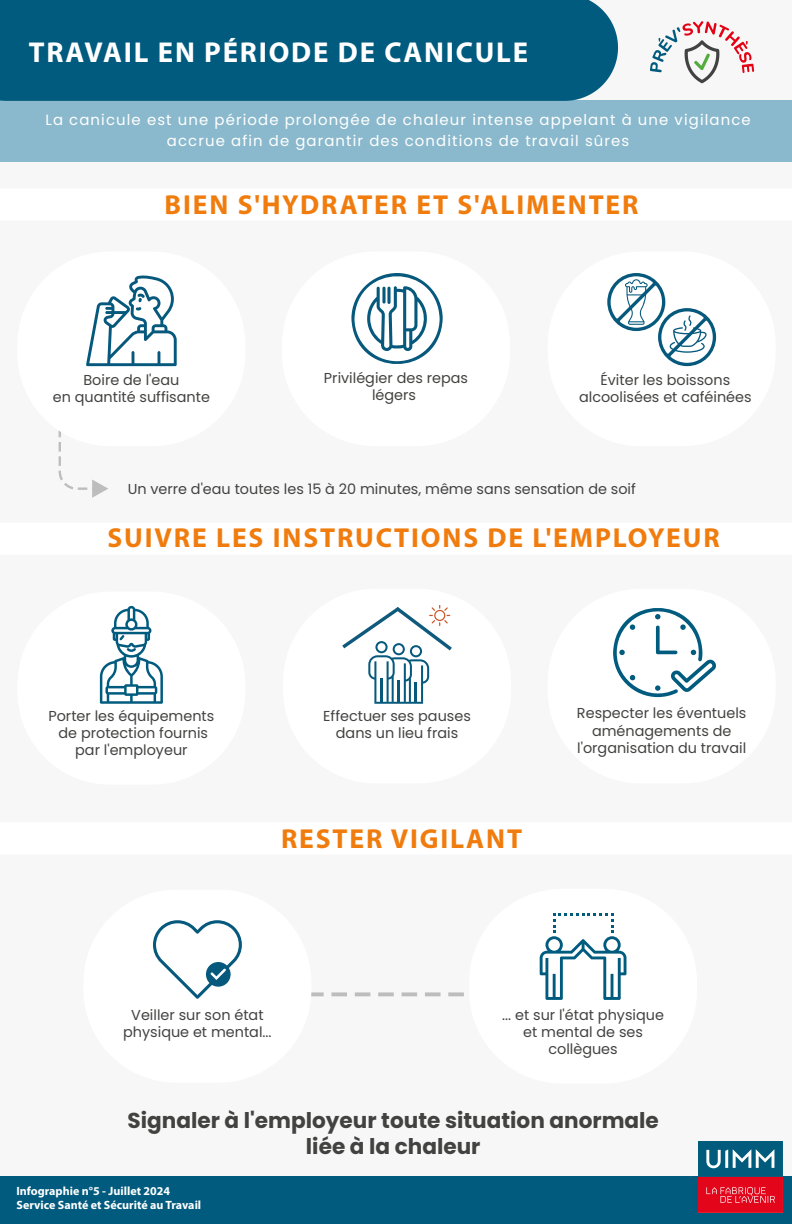
<style>
.page{position:relative;width:792px;height:1224px;background:#f7f7f7}
.page>*{position:absolute;margin:0;border:0;box-sizing:border-box;transform-origin:0 0}
.t1{font:700 28.8px "Myriad Pro";letter-spacing:.06em;color:#fff}
.t2{font:700 27.5px "Myriad Pro";letter-spacing:.07em;color:#f17c0e}
.t3{font:700 21.6px/25.9px "Poppins";color:#424241;text-align:center}
.t4{font:14.9px/20.8px "Poppins";letter-spacing:.075em;color:#fff;text-align:center}
.t5{font:14.4px/17.3px "Poppins";color:#424241;text-align:center}
.t6{font:700 12px/14.4px "Myriad Pro";color:#fff}
</style>
<div class="page">
<img style="left:650px;top:21px;width:105px;height:63px">
<div style="left:0;top:1177px;width:792px;height:47px;background:#005b7e"></div>
<img style="left:698px;top:1141px;width:85px;height:71px">
<div style="left:0;top:100px;width:792px;height:62px;background:#8ab9cd"></div>
<div style="left:0;top:0;width:618px;height:101px;background:#005b7e"></div>
<svg style="left:58px;top:446px;width:50px;height:52px"></svg>
<svg style="left:86px;top:275px;width:91px;height:91px"></svg>
<svg style="left:607px;top:273px;width:109px;height:93px"></svg>
<svg style="left:613px;top:608px;width:103px;height:90px"></svg>
<hr style="left:374px;top:702px;width:49px;height:2px;background:#06597c">
<svg style="left:342px;top:605px;width:110px;height:97px"></svg>
<svg style="left:100px;top:606px;width:63px;height:98px"></svg>
<svg style="left:153px;top:913px;width:473px;height:87px"></svg>
<svg style="left:351px;top:273px;width:92px;height:91px"></svg>
<h1 class="t1" style="left:29px;top:33px;width:501px">TRAVAIL EN PÉRIODE DE CANICULE</h1>
<p class="t4" style="left:45px;top:110px;width:707px">La canicule est une période prolongée de chaleur intense appelant à une vigilance accrue afin de garantir des conditions de travail sûres</p>
<h2 class="t2" style="left:165px;top:187px;width:475px">BIEN S'HYDRATER ET S'ALIMENTER</h2>
<p class="t5" style="left:324px;top:369px;width:146px">Privilégier des repas légers</p>
<p class="t5" style="left:53px;top:371px;width:159px">Boire de l'eau<br>en quantité suffisante</p>
<p class="t5" style="left:579px;top:371px;width:174px">Éviter les boissons alcoolisées et caféinées</p>
<p class="t5" style="left:128px;top:480px;width:510px">Un verre d'eau toutes les 15 à 20 minutes, même sans sensation de soif</p>
<h2 class="t2" style="left:107px;top:520px;width:614px">SUIVRE LES INSTRUCTIONS DE L'EMPLOYEUR</h2>
<p class="t5" style="left:48px;top:707px;width:167px">Porter les équipements de protection fournis par l'employeur</p>
<p class="t5" style="left:577px;top:705px;width:171px">Respecter les éventuels aménagements de l'organisation du travail</p>
<p class="t5" style="left:323px;top:707px;width:149px">Effectuer ses pauses dans un lieu frais</p>
<h2 class="t2" style="left:281px;top:820px;width:242px">RESTER VIGILANT</h2>
<p class="t5" style="left:123px;top:1006px;width:150px">Veiller sur son état physique et mental...</p>
<p class="t5" style="left:502px;top:1006px;width:163px">... et sur l'état physique et mental de ses collègues</p>
<h3 class="t3" style="left:128px;top:1107px;width:533px">Signaler à l'employeur toute situation anormale liée à la chaleur</h3>
<p class="t6" style="left:16px;top:1183px;width:186px">Infographie n°5 - Juillet 2024<br>Service Santé et Sécurité au Travail</p>
</div>
